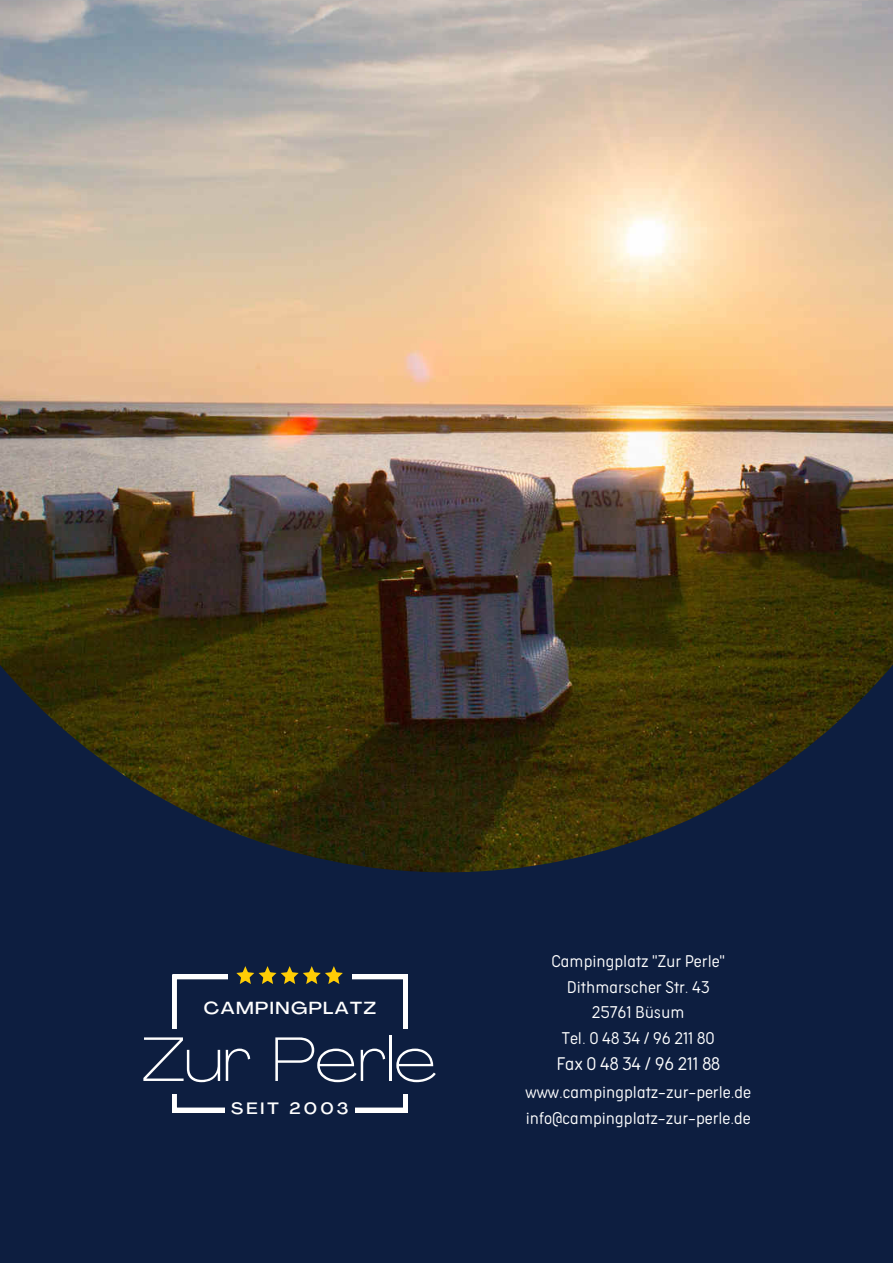
<style>
.page{position:relative;width:893px;height:1264px;background:#fff}
.page>*{position:absolute;margin:0;border:0;box-sizing:border-box;transform-origin:0 0}
.t1{font:100 expanded 62.1px "Agrandir";color:#fff}
.t2{font:300 20.1px "Aristotelica Pro Cnd Txt";color:#fff}
.t3{font:300 18.6px/25.8px "Aristotelica Pro Cnd Txt";color:#fff;text-align:center}
.t4{font:500 expanded 17.25px "Agrandir";letter-spacing:.085em;color:#fff}
.t5{font:500 expanded 16.2px "Agrandir";letter-spacing:.195em;color:#fff}
</style>
<div class="page">
<div style="left:0;top:0;width:892px;height:1262px;background:#0d1e40"></div>
<svg style="left:172px;top:966px;width:235px;height:146px"></svg>
<div style="left:152px;top:1029px;width:275px;height:64px;background:#0d1e40"></div>
<div style="left:225px;top:1091px;width:129px;height:26px;background:#0d1e40"></div>
<img style="left:0;top:0;width:892px;height:872px">
<p class="t4" style="left:204px;top:997px;width:173px">CAMPINGPLATZ</p>
<h1 class="t1" style="left:143px;top:1021px;width:296px">Zur Perle</h1>
<p class="t5" style="left:231px;top:1098px;width:119px">SEIT 2003</p>
<p class="t3" style="left:551px;top:947px;width:175px">Campingplatz "Zur Perle"<br>Dithmarscher Str. 43<br>25761 Büsum<br>Tel. 0 48 34 / 96 211 80</p>
<p class="t2" style="left:556px;top:1048px;width:165px">Fax 0 48 34 / 96 211 88</p>
<p class="t3" style="left:525px;top:1078px;width:227px;text-align:left">www.campingplatz-zur-perle.de info@campingplatz-zur-perle.de</p>
</div>
